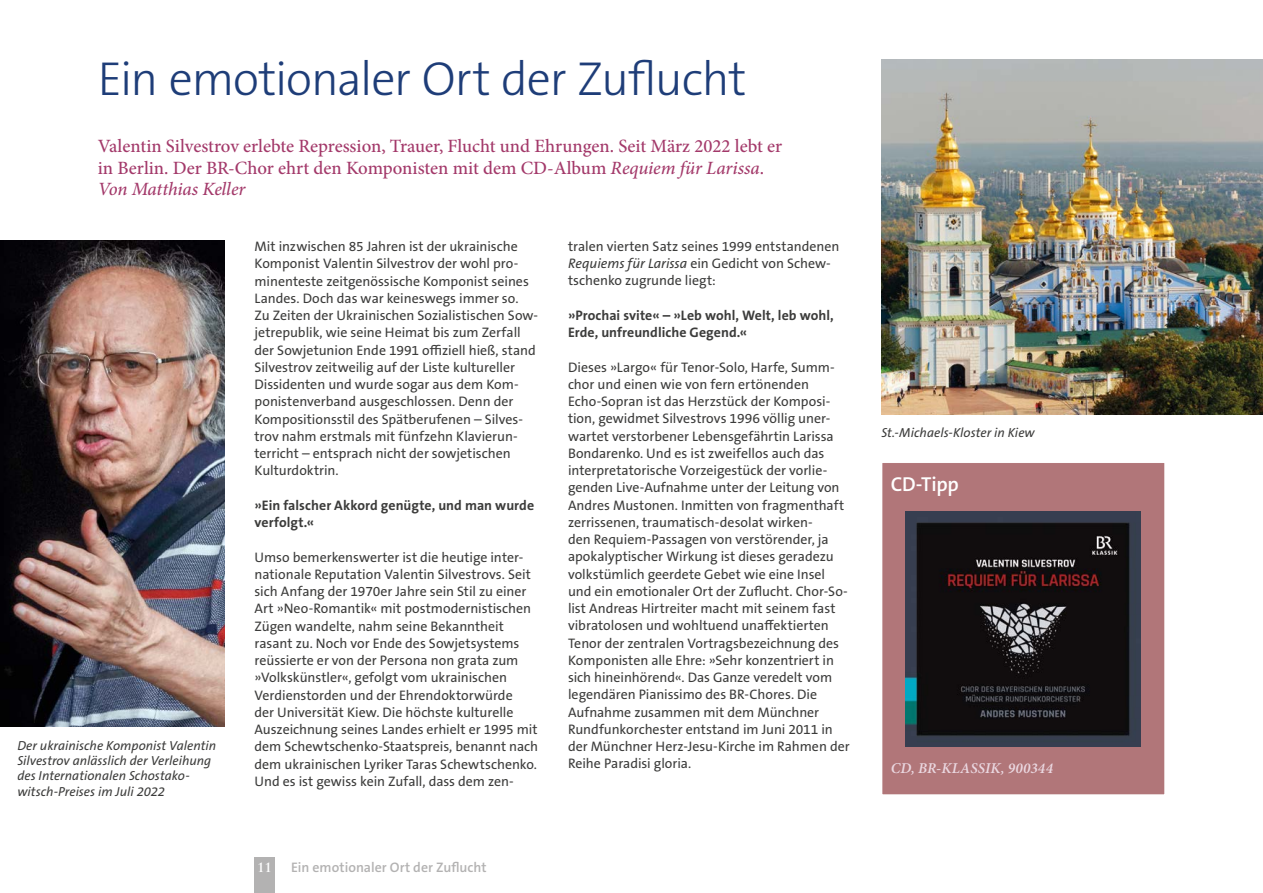
<style>
.page{position:relative;width:1263px;height:893px;background:#fff}
.page>*{position:absolute;margin:0;border:0;box-sizing:border-box;transform-origin:0 0}
.t1{font:300 48px "The Sans B W3";letter-spacing:-.025em;color:#1e3d78}
.t2{font:600 20.25px "The Sans B W6";letter-spacing:-.015em;color:#fff}
.t3{font:500 18.75px/21.8px "Minion Pro";color:#a3396a}
.t4{font:italic 600 15px "Minion Pro";letter-spacing:.015em;color:#ead7e0}
.t5{font:13.8px/17.2px "The Sans B W5 Plain";letter-spacing:-.005em;color:#3c3c3b}
.t6{font:700 13.8px/17.2px "The Sans B W7";letter-spacing:.005em;color:#3c3c3b}
.t7{font:600 13.8px "The Sans B W6";color:#b3b2b2}
.t8{font:italic 13.2px/15.3px "The Sans B W5 Plain";color:#3c3c3b}
.t9{font:700 12.45px "Trajan Pro";color:#fff}
.s1{font-style:italic}
</style>
<div class="page">
<div style="left:255px;top:857px;width:20px;height:36px;background:#b3b2b2"></div>
<img style="left:0;top:241px;width:225px;height:485px">
<img style="left:881px;top:60px;width:382px;height:355px">
<div style="left:882px;top:462px;width:283px;height:333px;background:#b17679"></div>
<div style="left:881px;top:462px;width:284px;height:333px;border:1px solid #fff"></div>
<img style="left:906px;top:511px;width:235px;height:235px">
<h1 class="t1" style="left:98px;top:48px;width:650px">Ein emotionaler Ort der Zuflucht</h1>
<h3 class="t3" style="left:98px;top:135px;width:686px">Valentin Silvestrov erlebte Repression, Trauer, Flucht und Ehrungen. Seit März 2022 lebt er in Berlin. Der BR-Chor ehrt den Komponisten mit dem CD-Album <span class="s1">Requiem für Larissa</span>.<br><span class="s1">Von Matthias Keller</span></h3>
<p class="t8" style="left:17px;top:738px;width:200px">Der ukrainische Komponist Valentin Silvestrov anlässlich der Verleihung des Internationalen Schostako&shy;witsch-Preises im Juli 2022</p>
<p class="t5" style="left:255px;top:238px;width:285px">Mit inzwischen 85 Jahren ist der ukrainische Komponist Valentin Silvestrov der wohl pro&shy;minenteste zeitgenössische Komponist seines Landes. Doch das war keineswegs immer so.<br>Zu Zeiten der Ukrainischen Sozialistischen Sow&shy;jetrepublik, wie seine Heimat bis zum Zerfall der Sowjetunion Ende 1991 offiziell hieß, stand Silvestrov zeitweilig auf der Liste kultureller Dissidenten und wurde sogar aus dem Kom&shy;ponistenverband ausgeschlossen. Denn der Kompositionsstil des Spätberufenen – Silves&shy;trov nahm erstmals mit fünfzehn Klavierun&shy;terricht – entsprach nicht der sowjetischen Kulturdoktrin.</p>
<p class="t6" style="left:255px;top:497px;width:281px">»Ein falscher Akkord genügte, und man wurde verfolgt.«</p>
<p class="t5" style="left:255px;top:548px;width:285px">Umso bemerkenswerter ist die heutige inter&shy;nationale Reputation Valentin Silvestrovs. Seit sich Anfang der 1970er Jahre sein Stil zu einer Art »Neo-Romantik« mit postmodernistischen Zügen wandelte, nahm seine Bekanntheit rasant zu. Noch vor Ende des Sowjetsystems reüssierte er von der Persona non grata zum »Volkskünstler«, gefolgt vom ukrainischen Verdienstorden und der Ehrendoktorwürde<br>der Universität Kiew. Die höchste kulturelle Auszeichnung seines Landes erhielt er 1995 mit dem Schewtschenko-Staatspreis, benannt nach dem ukrainischen Lyriker Taras Schewtschenko.<br>Und es ist gewiss kein Zufall, dass dem zen-</p>
<p class="t9" style="left:257px;top:860px;width:17px">11</p>
<p class="t7" style="left:291px;top:859px;width:197px">Ein emotionaler Ort der Zuflucht</p>
<p class="t5" style="left:568px;top:238px;width:273px">tralen vierten Satz seines 1999 entstandenen<br><span class="s1">Requiems für Larissa</span> ein Gedicht von Schew&shy;tschenko zugrunde liegt:</p>
<p class="t6" style="left:568px;top:307px;width:267px">»Prochai svite« – »Leb wohl, Welt, leb wohl,<br>Erde, unfreundliche Gegend.«</p>
<p class="t5" style="left:568px;top:358px;width:283px">Dieses »Largo« für Tenor-Solo, Harfe, Summ&shy;chor und einen wie von fern ertönenden Echo-Sopran ist das Herzstück der Komposi&shy;tion, gewidmet Silvestrovs 1996 völlig uner&shy;wartet verstorbener Lebensgefährtin Larissa Bondarenko. Und es ist zweifellos auch das interpretatorische Vorzeigestück der vorlie&shy;genden Live-Aufnahme unter der Leitung von Andres Mustonen. Inmitten von fragmenthaft zerrissenen, traumatisch-desolat wirken-<br>den Requiem-Passagen von verstörender, ja apokalyptischer Wirkung ist dieses geradezu volkstümlich geerdete Gebet wie eine Insel und ein emotionaler Ort der Zuflucht. Chor-So&shy;list Andreas Hirtreiter macht mit seinem fast vibratolosen und wohltuend unaffektierten Tenor der zentralen Vortragsbezeichnung des Komponisten alle Ehre: »Sehr konzentriert in sich hineinhörend«. Das Ganze veredelt vom legendären Pianissimo des BR-Chores. Die Aufnahme zusammen mit dem Münchner Rundfunkorchester entstand im Juni 2011 in der Münchner Herz-Jesu-Kirche im Rahmen der Reihe Paradisi gloria.</p>
<p class="t8" style="left:881px;top:425px;width:155px">St.-Michaels-Kloster in Kiew</p>
<h2 class="t2" style="left:891px;top:471px;width:70px">CD-Tipp</h2>
<p class="t4" style="left:891px;top:758px;width:164px">CD, BR-KLASSIK, 900344</p>
</div>
